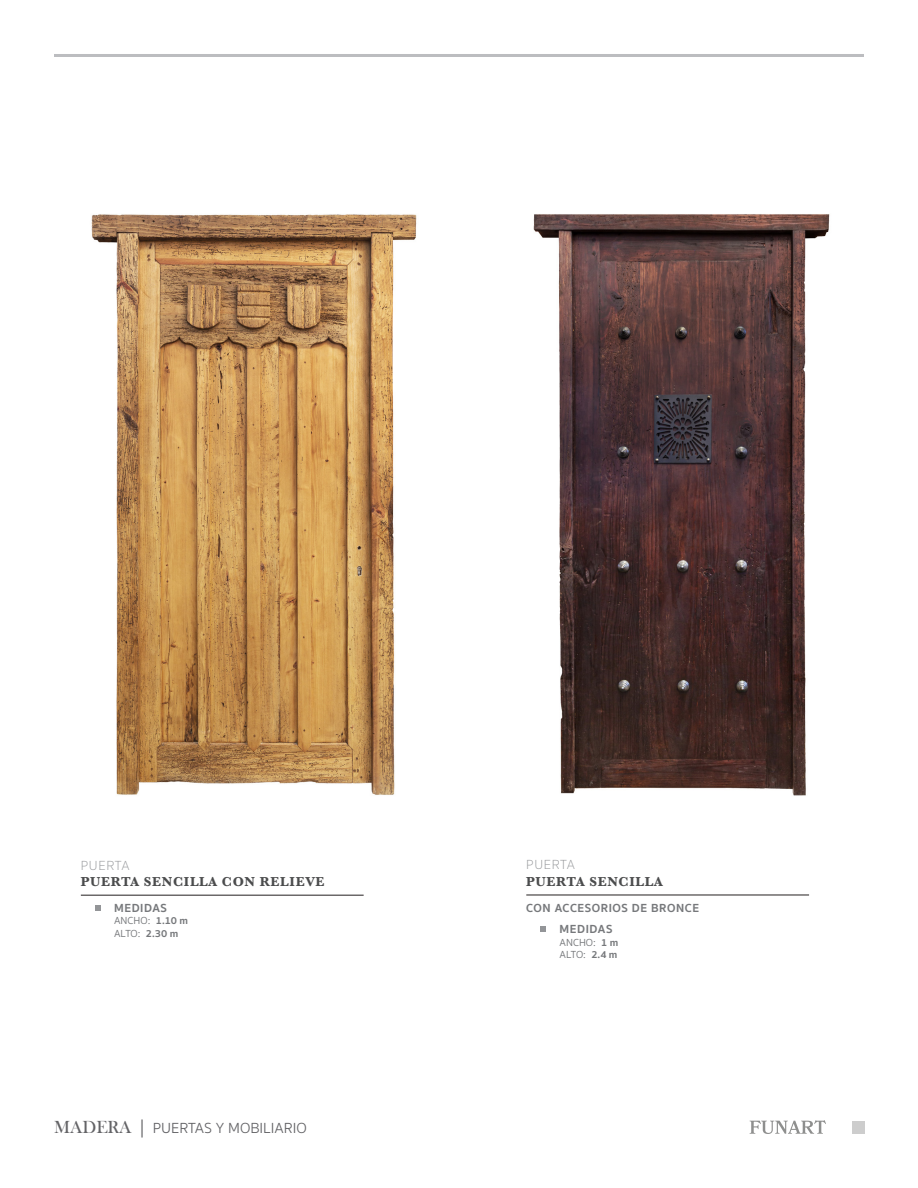
<style>
.page{position:relative;width:918px;height:1188px;background:#fff}
.page>*{position:absolute;margin:0;border:0;box-sizing:border-box;transform-origin:0 0}
.t1{font:300 15px "Sukhumvit Set";color:#636366}
.t2{font:700 13.5px "Baskerville";letter-spacing:.05em;color:#4b4c4d}
.t3{font:100 13.5px "Sukhumvit Set";letter-spacing:.05em;color:#939598}
.t4{font:700 12px "Sukhumvit Set";letter-spacing:.05em;color:#76787b}
.t5{font:10.5px "Sukhumvit Set Text";color:#76787b}
.s1{font-family:"Sukhumvit Set";font-weight:700}
.s2{font-family:"Bask Old Face";font-weight:400;font-size:18px}
.s3{font-family:"Minion Pro";font-weight:400;font-size:18px}
</style>
<div class="page">
<svg style="left:750px;top:1120px;width:76px;height:14px"></svg>
<div style="left:852px;top:1121px;width:12px;height:13px;background:#cdcdcd"></div>
<hr style="left:54px;top:54px;width:810px;height:3px;background:#bcbdc0">
<img style="left:91px;top:214px;width:326px;height:581px">
<img style="left:533px;top:214px;width:297px;height:582px">
<hr style="left:81px;top:895px;width:283px;height:1px;background:#231f20">
<svg style="left:95px;top:905px;width:6px;height:6px"></svg>
<hr style="left:526px;top:895px;width:283px;height:1px;background:#231f20">
<svg style="left:540px;top:926px;width:6px;height:6px"></svg>
<p class="t3" style="left:81px;top:856px;width:50px">PUERTA</p>
<p class="t2" style="left:81px;top:872px;width:245px">PUERTA SENCILLA CON RELIEVE</p>
<p class="t4" style="left:114px;top:899px;width:54px">MEDIDAS</p>
<p class="t5" style="left:114px;top:914px;width:76px">ANCHO: <span class="s1">1.10 m</span></p>
<p class="t5" style="left:114px;top:926px;width:66px">ALTO: <span class="s1">2.30 m</span></p>
<p class="t1" style="left:54px;top:1118px;width:254px"><span class="s2">MADERA</span> <span class="s3">|</span> PUERTAS Y MOBILIARIO</p>
<p class="t3" style="left:526px;top:856px;width:50px">PUERTA</p>
<p class="t2" style="left:526px;top:872px;width:138px">PUERTA SENCILLA</p>
<p class="t4" style="left:560px;top:920px;width:54px">MEDIDAS</p>
<p class="t5" style="left:560px;top:935px;width:60px">ANCHO: <span class="s1">1 m</span></p>
<p class="t5" style="left:560px;top:947px;width:59px">ALTO: <span class="s1">2.4 m</span></p>
<p class="t4" style="left:526px;top:898px;width:174px">CON ACCESORIOS DE BRONCE</p>
</div>
